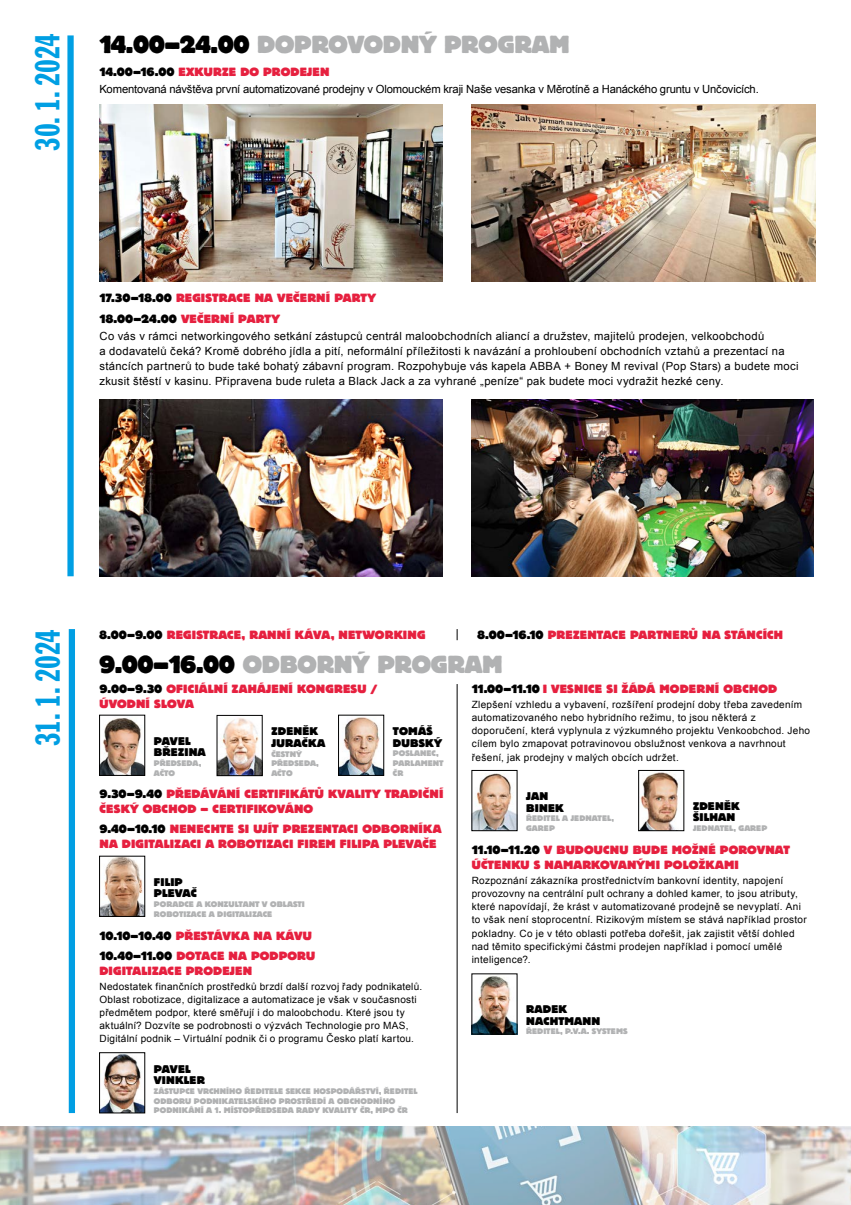
<style>
.page{position:relative;width:851px;height:1205px;background:#fff}
.page>*{position:absolute;margin:0;border:0;box-sizing:border-box;transform-origin:0 0}
.t1{font:36.25px "Franklin Gothic TOT Extr Cond";letter-spacing:-.025em;color:#009ee3}
.t2{font:36.25px "Franklin Gothic TOT Extr Cond";letter-spacing:-.015em;color:#009fe3}
.t3{font:25.75px "Block TOT Heav";letter-spacing:-.005em;color:#b1b2b3}
.t4{font:12.5px/15px "Block TOT Heav";letter-spacing:.01em;color:#e6203f}
.t5{font:11.75px/11.8px "Block TOT Heav";letter-spacing:.015em;color:#000}
.t6{font:11.25px/15px "Arial";letter-spacing:.025em;color:#000}
.t7{font:11.25px "Arial";letter-spacing:-.015em;color:#000}
.t8{font:10px/13.1px "Arial";letter-spacing:.03em;color:#000}
.t9{font:8.5px/9.5px "Block TOT Heav";letter-spacing:.005em;color:#b1b2b3}
.s1{color:#000}
</style>
<div class="page">
<div style="left:69px;top:629px;width:6px;height:484px;background:#009ee3"></div>
<hr style="left:456px;top:684px;width:1px;height:429px;background:#000">
<div style="left:67px;top:35px;width:7px;height:541px;background:#009fe3"></div>
<img style="left:101px;top:1054px;width:42px;height:57px">
<div style="left:99px;top:1052px;width:46px;height:61px;border:1px solid #000"></div>
<img style="left:101px;top:858px;width:42px;height:56px">
<div style="left:99px;top:856px;width:46px;height:60px;border:1px solid #000"></div>
<img style="left:473px;top:976px;width:42px;height:56px">
<div style="left:471px;top:974px;width:46px;height:60px;border:1px solid #000"></div>
<img style="left:101px;top:718px;width:42px;height:55px">
<div style="left:99px;top:715px;width:46px;height:60px;border:1px solid #000"></div>
<img style="left:340px;top:717px;width:42px;height:56px">
<div style="left:338px;top:715px;width:46px;height:60px;border:1px solid #000"></div>
<img style="left:219px;top:718px;width:41px;height:56px">
<div style="left:217px;top:715px;width:45px;height:61px;border:1px solid #000"></div>
<img style="left:640px;top:772px;width:39px;height:57px">
<div style="left:638px;top:770px;width:45px;height:61px;border:1px solid #000"></div>
<img style="left:473px;top:773px;width:42px;height:56px">
<div style="left:471px;top:770px;width:46px;height:61px;border:1px solid #000"></div>
<img style="left:0;top:1127px;width:850px;height:78px">
<img style="left:99px;top:399px;width:343px;height:177px">
<img style="left:471px;top:399px;width:342px;height:177px">
<img style="left:99px;top:105px;width:343px;height:177px">
<img style="left:471px;top:105px;width:344px;height:177px">
<h1 class="t2" style="left:28px;top:151px;width:119px;rotate:-90deg">30. 1. 2024</h1>
<h2 class="t3" style="left:99px;top:30px;width:471px"><span class="s1">14.00–24.00</span> DOPROVODNÝ PROGRAM</h2>
<p class="t4" style="left:99px;top:64px;width:231px"><span class="s1">14.00–16.00</span> EXKURZE DO PRODEJEN</p>
<p class="t7" style="left:99px;top:81px;width:660px">Komentovaná návštěva první automatizované prodejny v Olomouckém kraji Naše vesanka v Měrotíně a Hanáckého gruntu v Unčovicích.</p>
<p class="t4" style="left:99px;top:288px;width:278px;line-height:20.2px"><span class="s1">17.30–18.00</span> REGISTRACE NA VEČERNÍ PARTY<br><span class="s1">18.00–24.00</span> VEČERNÍ PARTY</p>
<p class="t6" style="left:99px;top:328px;width:700px">Co vás v rámci networkingového setkání zástupců centrál maloobchodních aliancí a družstev, majitelů prodejen, velkoobchodů<br>a dodavatelů čeká? Kromě dobrého jídla a pití, neformální příležitosti k navázání a prohloubení obchodních vztahů a prezentací na stáncích partnerů to bude také bohatý zábavní program. Rozpohybuje vás kapela ABBA + Boney M revival (Pop Stars) a budete moci zkusit štěstí v kasinu. Připravena bude ruleta a Black Jack a za vyhrané „peníze“ pak budete moci vydražit hezké ceny.</p>
<h1 class="t1" style="left:28px;top:746px;width:119px;rotate:-90deg">31. 1. 2024</h1>
<p class="t4" style="left:99px;top:628px;width:328px"><span class="s1">8.00–9.00</span> REGISTRACE, RANNÍ KÁVA, NETWORKING</p>
<p class="t4" style="left:477px;top:628px;width:307px"><span class="s1">8.00–16.10</span> PREZENTACE PARTNERŮ NA STÁNCÍCH</p>
<h2 class="t3" style="left:99px;top:650px;width:405px"><span class="s1">9.00–16.00</span> ODBORNÝ PROGRAM</h2>
<p class="t4" style="left:99px;top:682px;width:280px"><span class="s1">9.00–9.30</span> OFICIÁLNÍ ZAHÁJENÍ KONGRESU /<br>ÚVODNÍ SLOVA</p>
<p class="t5" style="left:154px;top:735px;width:53px">PAVEL<br>BŘEZINA</p>
<p class="t9" style="left:154px;top:758px;width:49px">PŘEDSEDA,<br>AČTO</p>
<p class="t5" style="left:271px;top:726px;width:55px">ZDENĚK<br>JURAČKA</p>
<p class="t9" style="left:271px;top:749px;width:49px">ČESTNÝ<br>PŘEDSEDA,<br>AČTO</p>
<p class="t5" style="left:393px;top:725px;width:51px">TOMÁŠ<br>DUBSKÝ</p>
<p class="t9" style="left:393px;top:749px;width:52px">POSLANEC,<br>PARLAMENT<br>ČR</p>
<p class="t4" style="left:99px;top:786px;width:345px"><span class="s1">9.30–9.40</span> PŘEDÁVÁNÍ CERTIFIKÁTŮ KVALITY TRADIČNÍ<br>ČESKÝ OBCHOD – CERTIFIKOVÁNO</p>
<p class="t4" style="left:99px;top:821px;width:343px"><span class="s1">9.40–10.10</span> NENECHTE SI UJÍT PREZENTACI ODBORNÍKA<br>NA DIGITALIZACI A ROBOTIZACI FIREM FILIPA PLEVAČE</p>
<p class="t5" style="left:154px;top:876px;width:44px">FILIP<br>PLEVAČ</p>
<p class="t9" style="left:154px;top:899px;width:152px">PORADCE A KONZULTANT V OBLASTI<br>ROBOTIZACE A DIGITALIZACE</p>
<p class="t4" style="left:99px;top:925px;width:217px;line-height:20.2px"><span class="s1">10.10–10.40</span> PŘESTÁVKA NA KÁVU<br><span class="s1">10.40–11.00</span> DOTACE NA PODPORU</p>
<p class="t4" style="left:99px;top:963px;width:154px">DIGITALIZACE PRODEJEN</p>
<p class="t8" style="left:99px;top:980px;width:324px">Nedostatek finančních prostředků brzdí další rozvoj řady podnikatelů.<br>Oblast robotizace, digitalizace a automatizace je však v současnosti předmětem podpor, které směřují i do maloobchodu. Které jsou ty aktuální? Dozvíte se podrobnosti o výzvách Technologie pro MAS, Digitální podnik – Virtuální podnik či o programu Česko platí kartou.</p>
<p class="t5" style="left:154px;top:1063px;width:52px">PAVEL<br>VINKLER</p>
<p class="t9" style="left:154px;top:1086px;width:265px">ZÁSTUPCE VRCHNÍHO ŘEDITELE SEKCE HOSPODÁŘSTVÍ, ŘEDITEL<br>ODBORU PODNIKATELSKÉHO PROSTŘEDÍ A OBCHODNÍHO<br>PODNIKÁNÍ A 1. MÍSTOPŘEDSEDA RADY KVALITY ČR, MPO ČR</p>
<p class="t4" style="left:471px;top:682px;width:307px"><span class="s1">11.00–11.10</span> I VESNICE SI ŽÁDÁ MODERNÍ OBCHOD</p>
<p class="t8" style="left:471px;top:698px;width:340px">Zlepšení vzhledu a vybavení, rozšíření prodejní doby třeba zavedením automatizovaného nebo hybridního režimu, to jsou některá z doporučení, která vyplynula z výzkumného projektu Venkoobchod. Jeho cílem bylo zmapovat potravinovou obslužnost venkova a navrhnout řešení, jak prodejny v malých obcích udržet.</p>
<p class="t5" style="left:526px;top:790px;width:39px">JAN<br>BINEK</p>
<p class="t9" style="left:526px;top:814px;width:89px">ŘEDITEL A JEDNATEL,<br>GAREP</p>
<p class="t5" style="left:693px;top:800px;width:48px">ZDENĚK<br>ŠILHAN</p>
<p class="t9" style="left:693px;top:823px;width:76px">JEDNATEL, GAREP</p>
<p class="t4" style="left:471px;top:842px;width:320px"><span class="s1">11.10–11.20</span> V BUDOUCNU BUDE MOŽNÉ POROVNAT<br>ÚČTENKU S NAMARKOVANÝMI POLOŽKAMI</p>
<p class="t8" style="left:471px;top:874px;width:336px">Rozpoznání zákazníka prostřednictvím bankovní identity, napojení provozovny na centrální pult ochrany a dohled kamer, to jsou atributy, které napovídají, že krást v automatizované prodejně se nevyplatí. Ani to však není stoprocentní. Rizikovým místem se stává například prostor pokladny. Co je v této oblasti potřeba dořešit, jak zajistit větší dohled nad těmito specifickými částmi prodejen například i pomocí umělé inteligence?.</p>
<p class="t5" style="left:526px;top:1003px;width:76px">RADEK<br>NACHTMANN</p>
<p class="t9" style="left:526px;top:1026px;width:103px">ŘEDITEL, P.V.A. SYSTEMS</p>
</div>
